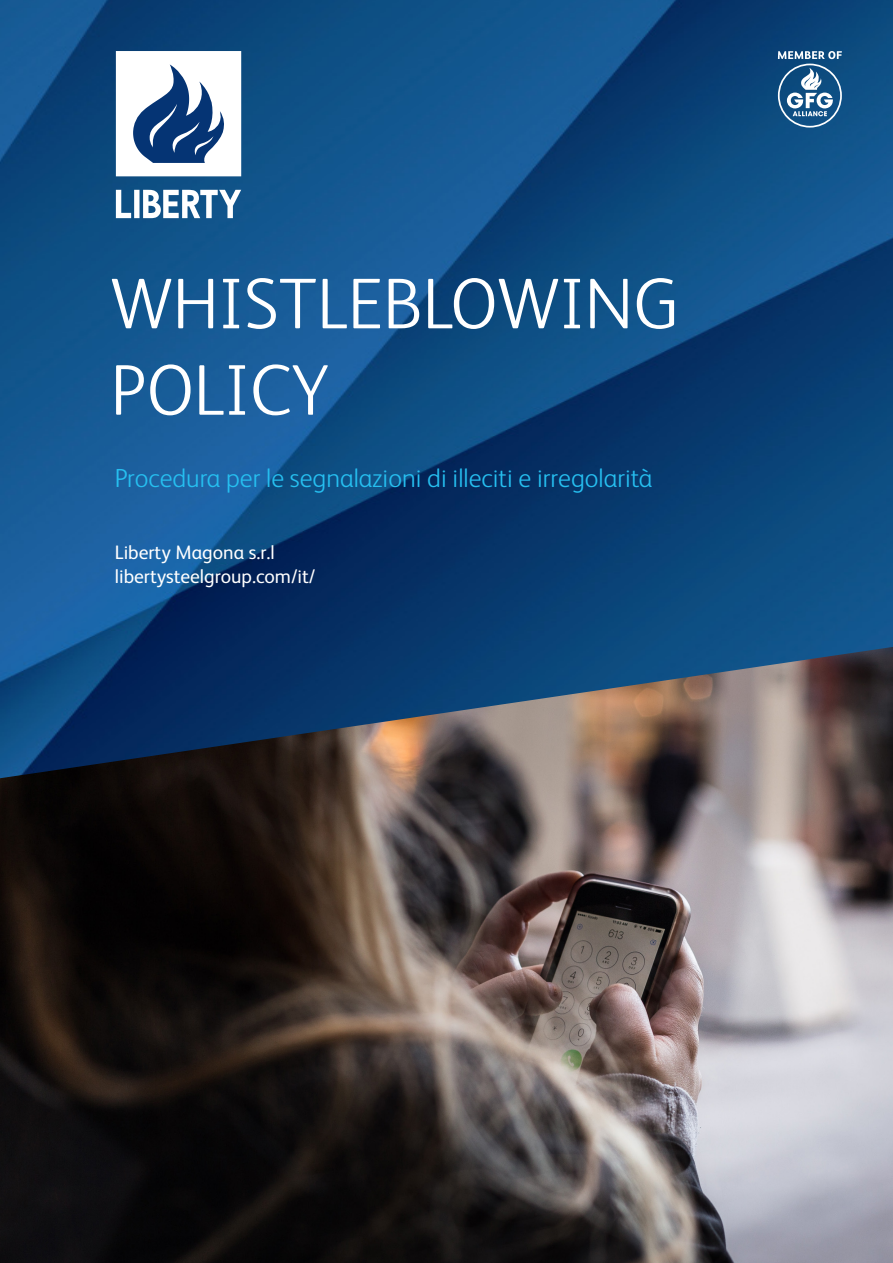
<style>
.page{position:relative;width:893px;height:1263px;background:#fff}
.page>*{position:absolute;margin:0;border:0;box-sizing:border-box;transform-origin:0 0}
.t1{font:300 72px/86.4px "FS Albert";color:#fff}
.t2{font:300 26.25px "FS Albert";color:#26bff0}
.t3{font:19.5px "FS Albert";color:#fff}
</style>
<div class="page">
<img style="left:0;top:778px;width:893px;height:485px">
<img style="left:0;top:0;width:893px;height:778px">
<svg style="left:116px;top:190px;width:125px;height:28px"></svg>
<svg style="left:116px;top:51px;width:125px;height:125px"></svg>
<svg style="left:778px;top:51px;width:64px;height:77px"></svg>
<p class="t1" style="left:111px;top:257px;width:570px">WHISTLEBLOWING<br>POLICY</p>
<p class="t2" style="left:115px;top:461px;width:539px">Procedura per le segnalazioni di illeciti e irregolarità</p>
<p class="t3" style="left:115px;top:540px;width:161px">Liberty Magona s.r.l</p>
<p class="t3" style="left:115px;top:563px;width:202px">libertysteelgroup.com/it/</p>
</div>
